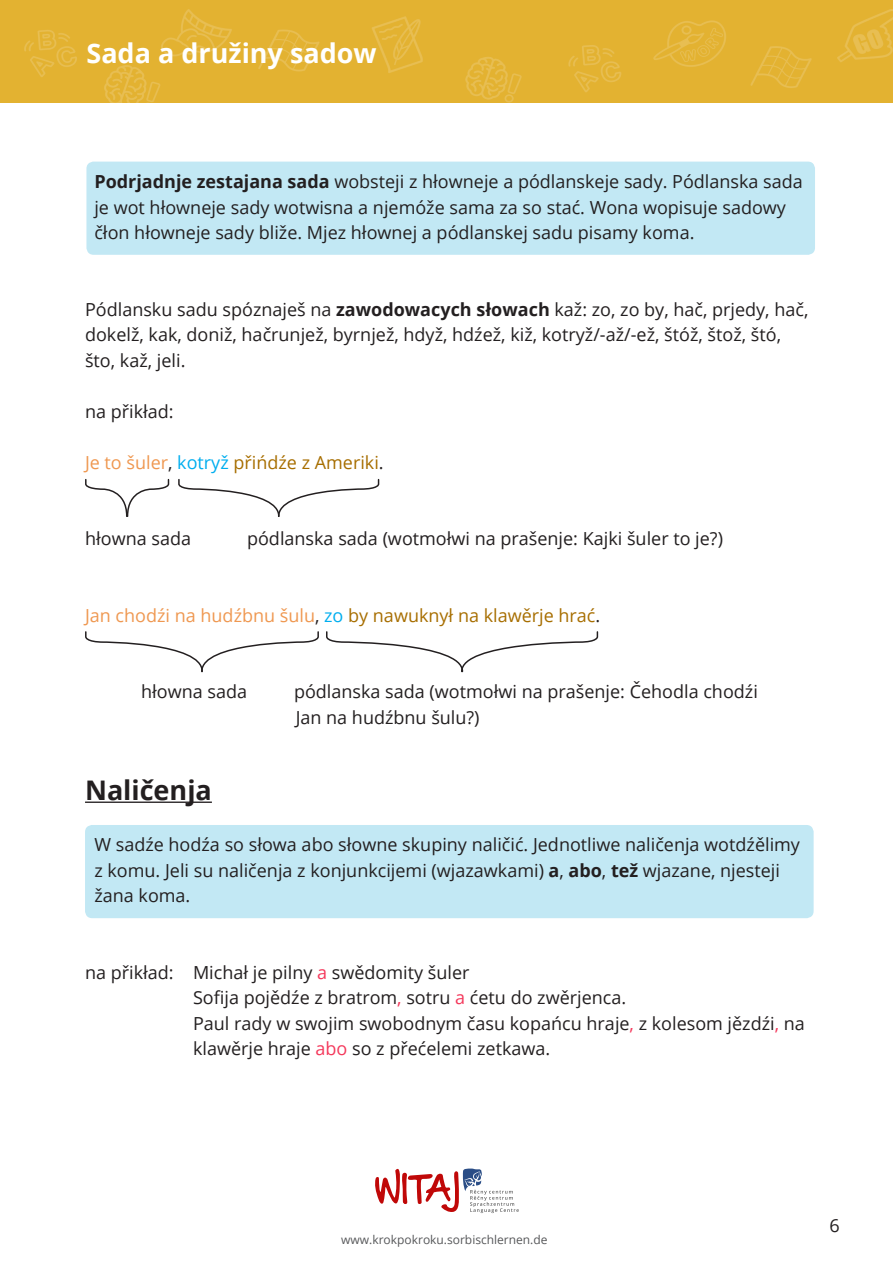
<style>
.page{position:relative;width:893px;height:1263px;background:#fff}
.page>*{position:absolute;margin:0;border:0;box-sizing:border-box;transform-origin:0 0}
.t1{font:700 27px "Open Sans";color:#fff}
.abstand{font:700 27px "Open Sans";color:#231f20}
.abstand-2{font:18px/25.5px "Open Sans";color:#231f20}
.abstand-3{font:18px "Open Sans";color:#a76e00}
.t2{font:12px "Open Sans";color:#57585a}
.s1{font-weight:700}
.s2{color:#ef9851}
.s3{color:#231f20}
.s4{color:#00aeef}
.s5{color:#f4385b}
</style>
<div class="page">
<img style="left:0;top:0;width:96px;height:102px">
<img style="left:96px;top:0;width:797px;height:102px">
<svg style="left:375px;top:1168px;width:144px;height:45px"></svg>
<div style="left:85px;top:825px;width:729px;height:93px;background:#c2e8f4;border-radius:7px"></div>
<div style="left:86px;top:162px;width:729px;height:93px;background:#c2e8f4;border-radius:7px"></div>
<hr style="left:85px;top:801px;width:127px;height:2px;background:#231f20">
<svg style="left:85px;top:478px;width:85px;height:39px"></svg>
<svg style="left:178px;top:478px;width:202px;height:39px"></svg>
<svg style="left:85px;top:631px;width:514px;height:42px"></svg>
<h1 class="t1" style="left:86px;top:34px;width:292px">Sada a družiny sadow</h1>
<p class="abstand-2" style="left:94px;top:168px;width:710px"><span class="s1">Podrjadnje zestajana sada</span> wobsteji z hłowneje a pódlanskeje sady. Pódlanska sada je wot hłowneje sady wotwisna a njemóže sama za so stać. Wona wopisuje sadowy čłon hłowneje sady bliže. Mjez hłownej a pódlanskej sadu pisamy koma.</p>
<p class="abstand-2" style="left:85px;top:296px;width:725px">Pódlansku sadu spóznaješ na <span class="s1">zawodowacych słowach</span> kaž: zo, zo by, hač, prjedy, hač, dokelž, kak, doniž, hačrunjež, byrnjež, hdyž, hdźež, kiž, kotryž/-až/-ež, štóž, štož, štó, što, kaž, jeli.</p>
<p class="abstand-2" style="left:85px;top:398px;width:90px">na přikład:</p>
<p class="abstand-3" style="left:85px;top:450px;width:300px"><span class="s2">Je to šuler</span><span class="s3">,</span> <span class="s4">kotryž</span> přińdźe z Ameriki<span class="s3">.</span></p>
<p class="abstand-2" style="left:85px;top:525px;width:108px">hłowna sada</p>
<p class="abstand-2" style="left:247px;top:525px;width:477px">pódlanska sada (wotmołwi na prašenje: Kajki šuler to je?)</p>
<p class="abstand-3" style="left:85px;top:603px;width:517px"><span class="s2">Jan chodźi na hudźbnu šulu</span><span class="s3">,</span> <span class="s4">zo</span> by nawuknył na klawěrje hrać<span class="s3">.</span></p>
<p class="abstand-2" style="left:141px;top:678px;width:108px">hłowna sada</p>
<p class="abstand-2" style="left:294px;top:678px;width:465px">pódlanska sada (wotmołwi na prašenje: Čehodla chodźi</p>
<p class="abstand-2" style="left:296px;top:704px;width:185px">Jan na hudźbnu šulu?)</p>
<p class="abstand" style="left:85px;top:771px;width:128px">Naličenja</p>
<p class="abstand-2" style="left:94px;top:831px;width:707px">W sadźe hodźa so słowa abo słowne skupiny naličić. Jednotliwe naličenja wotdźělimy z komu. Jeli su naličenja z konjunkcijemi (wjazawkami) <span class="s1">a</span>, <span class="s1">abo</span>, <span class="s1">tež</span> wjazane, njesteji žana koma.</p>
<p class="abstand-2" style="left:85px;top:959px;width:386px">na přikład: Michał je pilny <span class="s5">a</span> swědomity šuler</p>
<p class="abstand-2" style="left:193px;top:984px;width:435px">Sofija pojědźe z bratrom<span class="s5">,</span> sotru <span class="s5">a</span> ćetu do zwěrjenca.</p>
<p class="abstand-2" style="left:193px;top:1010px;width:613px">Paul rady w swojim swobodnym času kopańcu hraje<span class="s5">,</span> z kolesom jězdźi<span class="s5">,</span> na klawěrje hraje <span class="s5">abo</span> so z přećelemi zetkawa.</p>
<p class="t2" style="left:341px;top:1231px;width:208px">www.krokpokroku.sorbischlernen.de</p>
<p class="abstand-2" style="left:829px;top:1212px;width:12px">6</p>
</div>
